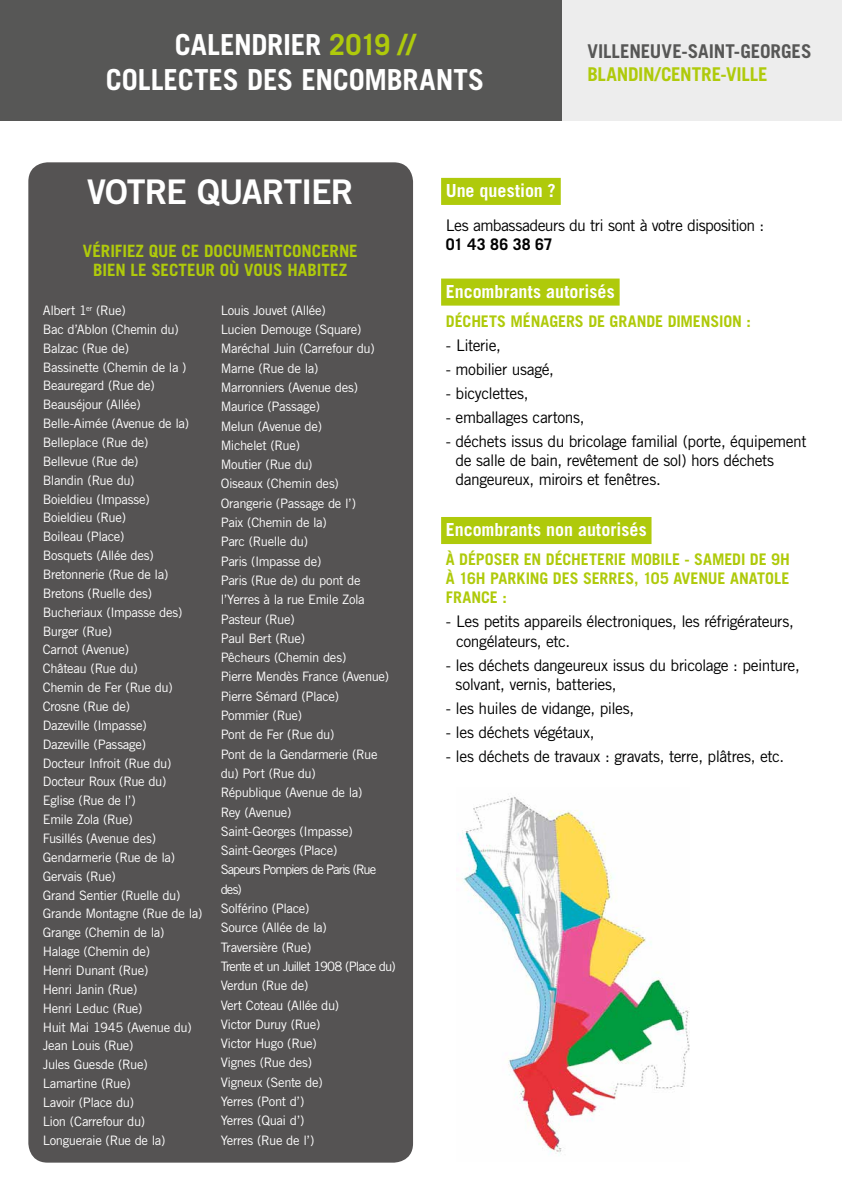
<style>
.page{position:relative;width:842px;height:1191px;background:#fff}
.page>*{position:absolute;margin:0;border:0;box-sizing:border-box;transform-origin:0 0}
.t1{font:34px "Trade Gothic Bold Two";letter-spacing:-.03em;color:#fff}
.t2{font:700 29px/34.8px "Trade Gothic";letter-spacing:-.005em;color:#fff;text-align:center}
.t3{font:700 19px "Trade Gothic";letter-spacing:-.005em;color:#575756}
.t4{font:700 19px "Trade Gothic";letter-spacing:-.005em;color:#afca0b}
.t5{font:700 18px "Trade Gothic";color:#fff}
.t6{font:700 17px/18.7px "Trade Gothic";letter-spacing:-.01em;color:#afca0b;text-align:center}
.t7{font:16px/19.2px "Trade Gothic";letter-spacing:-.03em;color:#000}
.t8{font:700 16px/19.2px "Trade Gothic";letter-spacing:-.005em;color:#afca0b;text-align:justify}
.t9{font:700 16px "Trade Gothic";letter-spacing:.005em;color:#000}
.t10{font:13px/18.9px "Trade Gothic";letter-spacing:-.03em;color:#fff}
.s1{color:#afca0b}
</style>
<div class="page">
<div style="left:562px;top:0;width:280px;height:120px;background:#ededed"></div>
<div style="left:0;top:0;width:562px;height:120px;background:#575756"></div>
<div style="left:28px;top:162px;width:385px;height:1000px;background:#555353;border-radius:19px"></div>
<div style="left:441px;top:178px;width:120px;height:27px;background:#afca0b"></div>
<div style="left:441px;top:278px;width:179px;height:27px;background:#afca0b"></div>
<div style="left:441px;top:517px;width:210px;height:27px;background:#afca0b"></div>
<img style="left:458px;top:796px;width:232px;height:360px">
<h2 class="t2" style="left:106px;top:27px;width:380px">CALENDRIER <span class="s1">2019 //<br></span>COLLECTES DES ENCOMBRANTS</h2>
<h3 class="t3" style="left:587px;top:39px;width:226px">VILLENEUVE-SAINT-GEORGES</h3>
<h3 class="t4" style="left:587px;top:62px;width:182px">BLANDIN/CENTRE-VILLE</h3>
<h1 class="t1" style="left:87px;top:171px;width:268px">VOTRE QUARTIER</h1>
<h3 class="t6" style="left:83px;top:241px;width:276px">VÉRIFIEZ QUE CE DOCUMENTCONCERNE<br>BIEN LE SECTEUR OÙ VOUS HABITEZ</h3>
<p class="t10" style="left:43px;top:301px;width:161px">Albert 1<sup>er</sup> (Rue)<br>Bac d’Ablon (Chemin du)<br>Balzac (Rue de)<br>Bassinette (Chemin de la )<br>Beauregard (Rue de)<br>Beauséjour (Allée)<br>Belle-Aimée (Avenue de la)<br>Belleplace (Rue de)<br>Bellevue (Rue de)<br>Blandin (Rue du)<br>Boieldieu (Impasse)<br>Boieldieu (Rue)<br>Boileau (Place)<br>Bosquets (Allée des)<br>Bretonnerie (Rue de la)<br>Bretons (Ruelle des)<br>Bucheriaux (Impasse des)<br>Burger (Rue)<br>Carnot (Avenue)<br>Château (Rue du)<br>Chemin de Fer (Rue du)<br>Crosne (Rue de)<br>Dazeville (Impasse)<br>Dazeville (Passage)<br>Docteur Infroit (Rue du)<br>Docteur Roux (Rue du)<br>Eglise (Rue de l’)<br>Emile Zola (Rue)<br>Fusillés (Avenue des)<br>Gendarmerie (Rue de la)<br>Gervais (Rue)<br>Grand Sentier (Ruelle du)<br>Grande Montagne (Rue de la)<br>Grange (Chemin de la)<br>Halage (Chemin de)<br>Henri Dunant (Rue)<br>Henri Janin (Rue)<br>Henri Leduc (Rue)<br>Huit Mai 1945 (Avenue du)<br>Jean Louis (Rue)<br>Jules Guesde (Rue)<br>Lamartine (Rue)<br>Lavoir (Place du)<br>Lion (Carrefour du)<br>Longueraie (Rue de la)</p>
<p class="t10" style="left:221px;top:300px;width:177px;line-height:19.3px">Louis Jouvet (Allée)<br>Lucien Demouge (Square)<br>Maréchal Juin (Carrefour du)<br>Marne (Rue de la)<br>Marronniers (Avenue des)<br>Maurice (Passage)<br>Melun (Avenue de)<br>Michelet (Rue)<br>Moutier (Rue du)<br>Oiseaux (Chemin des)<br>Orangerie (Passage de l’)<br>Paix (Chemin de la)<br>Parc (Ruelle du)<br>Paris (Impasse de)<br>Paris (Rue de) du pont de l’Yerres à la rue Emile Zola<br>Pasteur (Rue)<br>Paul Bert (Rue)<br>Pêcheurs (Chemin des)<br>Pierre Mendès France (Avenue)<br>Pierre Sémard (Place)<br>Pommier (Rue)<br>Pont de Fer (Rue du)<br>Pont de la Gendarmerie (Rue du) Port (Rue du)<br>République (Avenue de la)<br>Rey (Avenue)<br>Saint-Georges (Impasse)<br>Saint-Georges (Place)<br>Sapeurs Pompiers de Paris (Rue des)<br>Solférino (Place)<br>Source (Allée de la)<br>Traversière (Rue)<br>Trente et un Juillet 1908 (Place du)<br>Verdun (Rue de)<br>Vert Coteau (Allée du)<br>Victor Duruy (Rue)<br>Victor Hugo (Rue)<br>Vignes (Rue des)<br>Vigneux (Sente de)<br>Yerres (Pont d’)<br>Yerres (Quai d’)<br>Yerres (Rue de l’)</p>
<h3 class="t5" style="left:446px;top:180px;width:112px">Une question ?</h3>
<p class="t7" style="left:446px;top:215px;width:320px">Les ambassadeurs du tri sont à votre disposition :</p>
<p class="t9" style="left:446px;top:234px;width:108px">01 43 86 38 67</p>
<h3 class="t5" style="left:446px;top:280px;width:170px">Encombrants autorisés</h3>
<p class="t8" style="left:446px;top:311px;width:306px">DÉCHETS MÉNAGERS DE GRANDE DIMENSION :</p>
<p class="t7" style="left:446px;top:335px;width:56px">- Literie,</p>
<p class="t7" style="left:446px;top:359px;width:110px">- mobilier usagé,</p>
<p class="t7" style="left:446px;top:383px;width:84px">- bicyclettes,</p>
<p class="t7" style="left:446px;top:407px;width:140px">- emballages cartons,</p>
<p class="t7" style="left:456px;top:431px;width:353px;text-indent:-10px">- déchets issus du bricolage familial (porte, équipement de salle de bain, revêtement de sol) hors déchets dangeureux, miroirs et fenêtres.</p>
<h3 class="t5" style="left:446px;top:518px;width:202px">Encombrants non autorisés</h3>
<p class="t8" style="left:446px;top:549px;width:345px">À DÉPOSER EN DÉCHETERIE MOBILE - SAMEDI DE 9H À 16H PARKING DES SERRES, 105 AVENUE ANATOLE FRANCE :</p>
<p class="t7" style="left:456px;top:612px;width:339px;text-indent:-10px">- Les petits appareils électroniques, les réfrigérateurs, congélateurs, etc.</p>
<p class="t7" style="left:456px;top:655px;width:346px;text-indent:-10px">- les déchets dangeureux issus du bricolage : peinture, solvant, vernis, batteries,</p>
<p class="t7" style="left:446px;top:698px;width:190px">- les huiles de vidange, piles,</p>
<p class="t7" style="left:446px;top:722px;width:150px">- les déchets végétaux,</p>
<p class="t7" style="left:446px;top:746px;width:340px">- les déchets de travaux : gravats, terre, plâtres, etc.</p>
</div>
